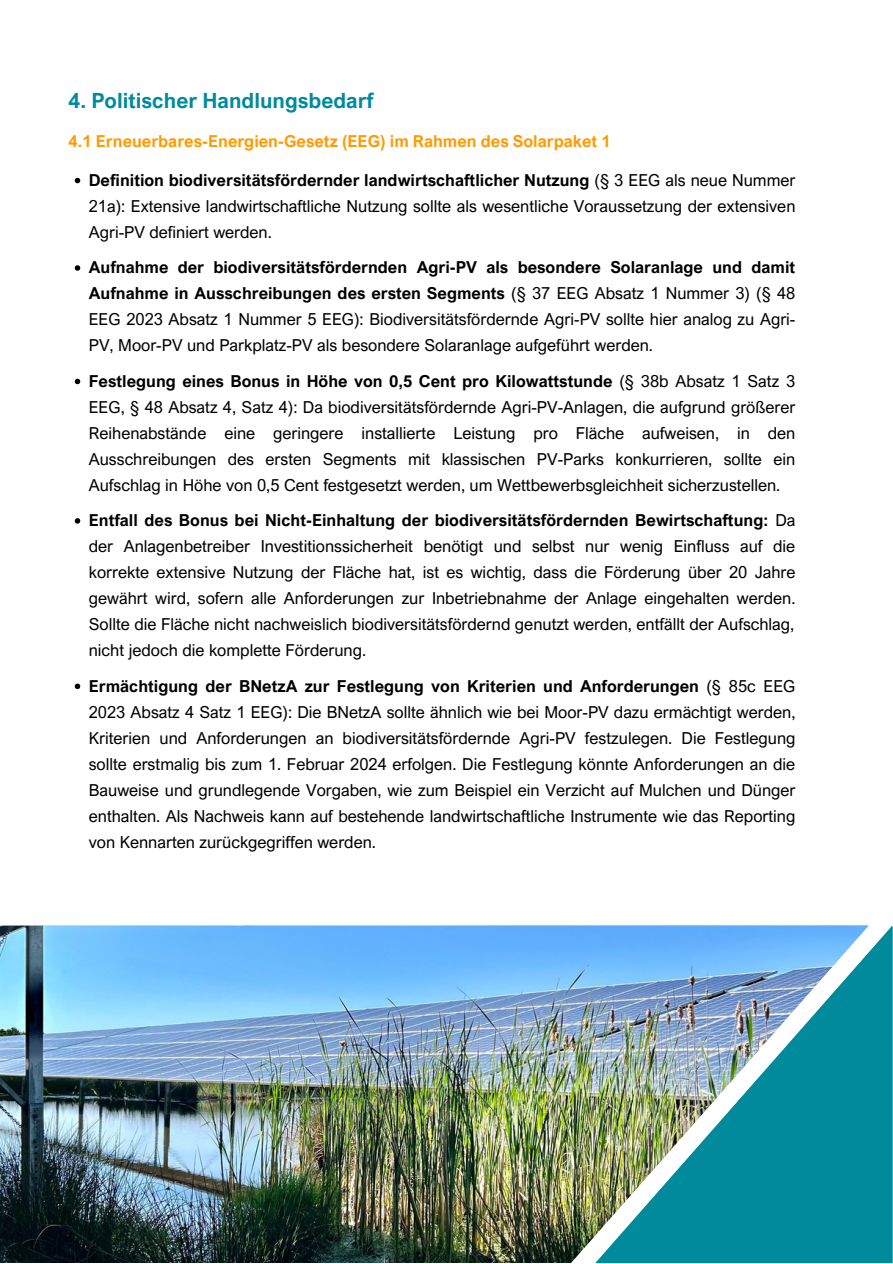
<style>
.page{position:relative;width:893px;height:1264px;background:#fff}
.page>*{position:absolute;margin:0;border:0;box-sizing:border-box;transform-origin:0 0}
.t1{font:700 21px "Arial Nova";color:#008b9d}
.t2{font:16.5px/26px "Arial Nova";color:#000;text-align:justify}
.t3{font:700 16.5px "Arial Nova";color:#ff9a02}
.s1{font-weight:700}
</style>
<div class="page">
<img style="left:0;top:925px;width:375px;height:337px">
<svg style="left:75px;top:178px;width:5px;height:5px"></svg>
<svg style="left:75px;top:265px;width:5px;height:6px"></svg>
<svg style="left:75px;top:379px;width:5px;height:5px"></svg>
<svg style="left:75px;top:518px;width:5px;height:5px"></svg>
<svg style="left:75px;top:683px;width:5px;height:6px"></svg>
<img style="left:376px;top:925px;width:516px;height:337px">
<p class="t1" style="left:68px;top:87px;width:306px">4. Politischer Handlungsbedarf</p>
<p class="t3" style="left:68px;top:130px;width:543px">4.1 Erneuerbares-Energien-Gesetz (EEG) im Rahmen des Solarpaket 1</p>
<p class="t2" style="left:89px;top:167px;width:708px"><span class="s1">Definition biodiversitätsfördernder landwirtschaftlicher Nutzung</span> (§ 3 EEG als neue Nummer 21a): Extensive landwirtschaftliche Nutzung sollte als wesentliche Voraussetzung der extensiven Agri-PV definiert werden.</p>
<p class="t2" style="left:89px;top:254px;width:708px"><span class="s1">Aufnahme der biodiversitätsfördernden Agri-PV als besondere Solaranlage und damit Aufnahme in Ausschreibungen des ersten Segments</span> (§ 37 EEG Absatz 1 Nummer 3) (§ 48<br>EEG 2023 Absatz 1 Nummer 5 EEG): Biodiversitätsfördernde Agri-PV sollte hier analog zu Agri-PV, Moor-PV und Parkplatz-PV als besondere Solaranlage aufgeführt werden.</p>
<p class="t2" style="left:89px;top:367px;width:708px"><span class="s1">Festlegung eines Bonus in Höhe von 0,5 Cent pro Kilowattstunde</span> (§ 38b Absatz 1 Satz 3<br>EEG, § 48 Absatz 4, Satz 4): Da biodiversitätsfördernde Agri-PV-Anlagen, die aufgrund größerer Reihenabstände eine geringere installierte Leistung pro Fläche aufweisen, in den Ausschreibungen des ersten Segments mit klassischen PV-Parks konkurrieren, sollte ein Aufschlag in Höhe von 0,5 Cent festgesetzt werden, um Wettbewerbsgleichheit sicherzustellen.</p>
<p class="t2" style="left:89px;top:507px;width:708px"><span class="s1">Entfall des Bonus bei Nicht-Einhaltung der biodiversitätsfördernden Bewirtschaftung:</span> Da der Anlagenbetreiber Investitionssicherheit benötigt und selbst nur wenig Einfluss auf die korrekte extensive Nutzung der Fläche hat, ist es wichtig, dass die Förderung über 20 Jahre gewährt wird, sofern alle Anforderungen zur Inbetriebnahme der Anlage eingehalten werden.<br>Sollte die Fläche nicht nachweislich biodiversitätsfördernd genutzt werden, entfällt der Aufschlag, nicht jedoch die komplette Förderung.</p>
<p class="t2" style="left:89px;top:672px;width:708px"><span class="s1">Ermächtigung der BNetzA zur Festlegung von Kriterien und Anforderungen</span> (§ 85c EEG 2023 Absatz 4 Satz 1 EEG): Die BNetzA sollte ähnlich wie bei Moor-PV dazu ermächtigt werden, Kriterien und Anforderungen an biodiversitätsfördernde Agri-PV festzulegen. Die Festlegung sollte erstmalig bis zum 1. Februar 2024 erfolgen. Die Festlegung könnte Anforderungen an die Bauweise und grundlegende Vorgaben, wie zum Beispiel ein Verzicht auf Mulchen und Dünger enthalten. Als Nachweis kann auf bestehende landwirtschaftliche Instrumente wie das Reporting von Kennarten zurückgegriffen werden.</p>
</div>
